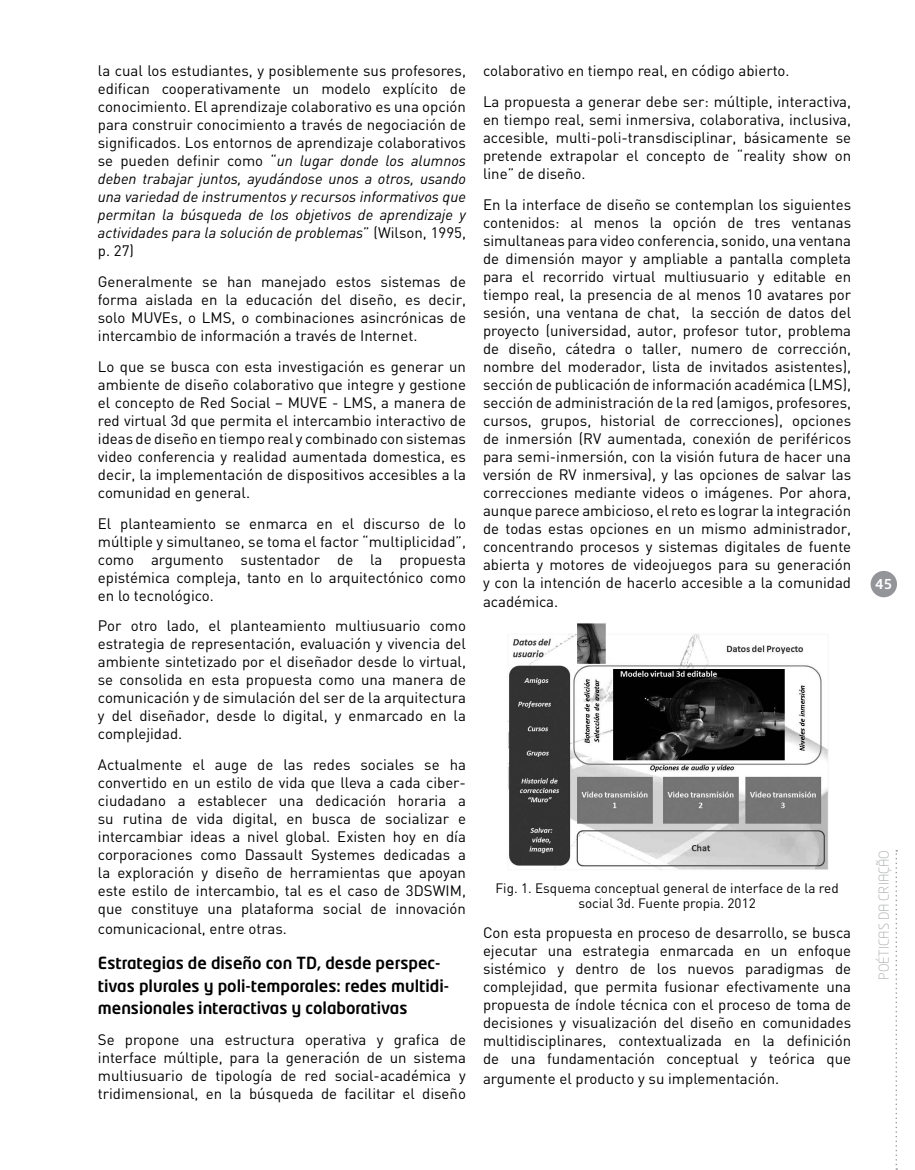
<style>
.page{position:relative;width:915px;height:1170px;background:#fff}
.page>*{position:absolute;margin:0;border:0;box-sizing:border-box;transform-origin:0 0}
.t1{font:500 16.5px/22.5px "Neo Tech Std";color:#000}
.t2{font:15px/18px "DIN";color:#000;text-align:justify}
.t3{font:13.5px/15px "DIN";color:#000;text-align:center}
.t4{font:300 13.5px "Neo Tech Std";color:#a7a9ac}
.t5{font:500 13.5px "Neo Tech Std";color:#fff}
.s1{font-style:italic}
</style>
<div class="page">
<div style="left:870px;top:571px;width:26px;height:26px;background:#939598;border-radius:50%"></div>
<svg style="left:895px;top:850px;width:1px;height:319px"></svg>
<img style="left:508px;top:623px;width:320px;height:247px">
<p class="t2" style="left:98px;top:61px;width:369px">la cual los estudiantes, y posiblemente sus profesores, edifican cooperativamente un modelo explícito de conocimiento. El aprendizaje colaborativo es una opción para construir conocimiento a través de negociación de significados. Los entornos de aprendizaje colaborativos se pueden definir como “<span class="s1">un lugar donde los alumnos deben trabajar juntos, ayudándose unos a otros, usando una variedad de instrumentos y recursos informativos que permitan la búsqueda de los objetivos de aprendizaje y actividades para la solución de problemas</span>” (Wilson, 1995, p. 27)</p>
<p class="t2" style="left:98px;top:272px;width:369px">Generalmente se han manejado estos sistemas de forma aislada en la educación del diseño, es decir, solo MUVEs, o LMS, o combinaciones asincrónicas de intercambio de información a través de Internet.</p>
<p class="t2" style="left:98px;top:357px;width:369px">Lo que se busca con esta investigación es generar un ambiente de diseño colaborativo que integre y gestione el concepto de Red Social – MUVE - LMS, a manera de red virtual 3d que permita el intercambio interactivo de ideas de diseño en tiempo real y combinado con sistemas video conferencia y realidad aumentada domestica, es decir, la implementación de dispositivos accesibles a la comunidad en general.</p>
<p class="t2" style="left:98px;top:514px;width:369px">El planteamiento se enmarca en el discurso de lo múltiple y simultaneo, se toma el factor “multiplicidad”, como argumento sustentador de la propuesta epistémica compleja, tanto en lo arquitectónico como en lo tecnológico.</p>
<p class="t2" style="left:98px;top:616px;width:369px">Por otro lado, el planteamiento multiusuario como estrategia de representación, evaluación y vivencia del ambiente sintetizado por el diseñador desde lo virtual, se consolida en esta propuesta como una manera de comunicación y de simulación del ser de la arquitectura y del diseñador, desde lo digital, y enmarcado en la complejidad.</p>
<p class="t2" style="left:98px;top:755px;width:369px">Actualmente el auge de las redes sociales se ha convertido en un estilo de vida que lleva a cada ciber&shy;ciudadano a establecer una dedicación horaria a su rutina de vida digital, en busca de socializar e intercambiar ideas a nivel global. Existen hoy en día corporaciones como Dassault Systemes dedicadas a la exploración y diseño de herramientas que apoyan este estilo de intercambio, tal es el caso de 3DSWIM, que constituye una plataforma social de innovación</p>
<p class="t2" style="left:98px;top:919px;width:190px">comunicacional, entre otras.</p>
<p class="t1" style="left:98px;top:951px;width:352px">Estrategias de diseño con TD, desde perspec&shy;tivas plurales y poli-temporales: redes multidi&shy;mensionales interactivas y colaborativas</p>
<p class="t2" style="left:98px;top:1030px;width:369px">Se propone una estructura operativa y grafica de interface múltiple, para la generación de un sistema multiusuario de tipología de red social-académica y tridimensional, en la búsqueda de facilitar el diseño</p>
<p class="t2" style="left:483px;top:55px;width:369px;line-height:30.8px">colaborativo en tiempo real, en código abierto.<br>La propuesta a generar debe ser: múltiple, interactiva,</p>
<p class="t2" style="left:483px;top:110px;width:369px">en tiempo real, semi inmersiva, colaborativa, inclusiva, accesible, multi-poli-transdisciplinar, básicamente se pretende extrapolar el concepto de “reality show on line” de diseño.</p>
<p class="t2" style="left:483px;top:195px;width:369px">En la interface de diseño se contemplan los siguientes contenidos: al menos la opción de tres ventanas simultaneas para video conferencia, sonido, una ventana de dimensión mayor y ampliable a pantalla completa para el recorrido virtual multiusuario y editable en tiempo real, la presencia de al menos 10 avatares por sesión, una ventana de chat, la sección de datos del proyecto (universidad, autor, profesor tutor, problema de diseño, cátedra o taller, numero de corrección, nombre del moderador, lista de invitados asistentes), sección de publicación de información académica (LMS), sección de administración de la red (amigos, profesores, cursos, grupos, historial de correcciones), opciones de inmersión (RV aumentada, conexión de periféricos para semi-inmersión, con la visión futura de hacer una versión de RV inmersiva), y las opciones de salvar las correcciones mediante videos o imágenes. Por ahora, aunque parece ambicioso, el reto es lograr la integración de todas estas opciones en un mismo administrador, concentrando procesos y sistemas digitales de fuente abierta y motores de videojuegos para su generación y con la intención de hacerlo accesible a la comunidad</p>
<p class="t2" style="left:483px;top:592px;width:77px">académica.</p>
<p class="t3" style="left:495px;top:879px;width:344px">Fig. 1. Esquema conceptual general de interface de la red social 3d. Fuente propia. 2012</p>
<p class="t2" style="left:483px;top:923px;width:369px">Con esta propuesta en proceso de desarrollo, se busca ejecutar una estrategia enmarcada en un enfoque sistémico y dentro de los nuevos paradigmas de complejidad, que permita fusionar efectivamente una propuesta de índole técnica con el proceso de toma de decisiones y visualización del diseño en comunidades multidisciplinares, contextualizada en la definición de una fundamentación conceptual y teórica que</p>
<p class="t2" style="left:483px;top:1069px;width:298px">argumente el producto y su implementación.</p>
<p class="t5" style="left:875px;top:575px;width:19px">45</p>
<p class="t4" style="left:875px;top:979px;width:131px;rotate:-90deg">POÉTICAS DA CRIAÇÃO</p>
</div>
